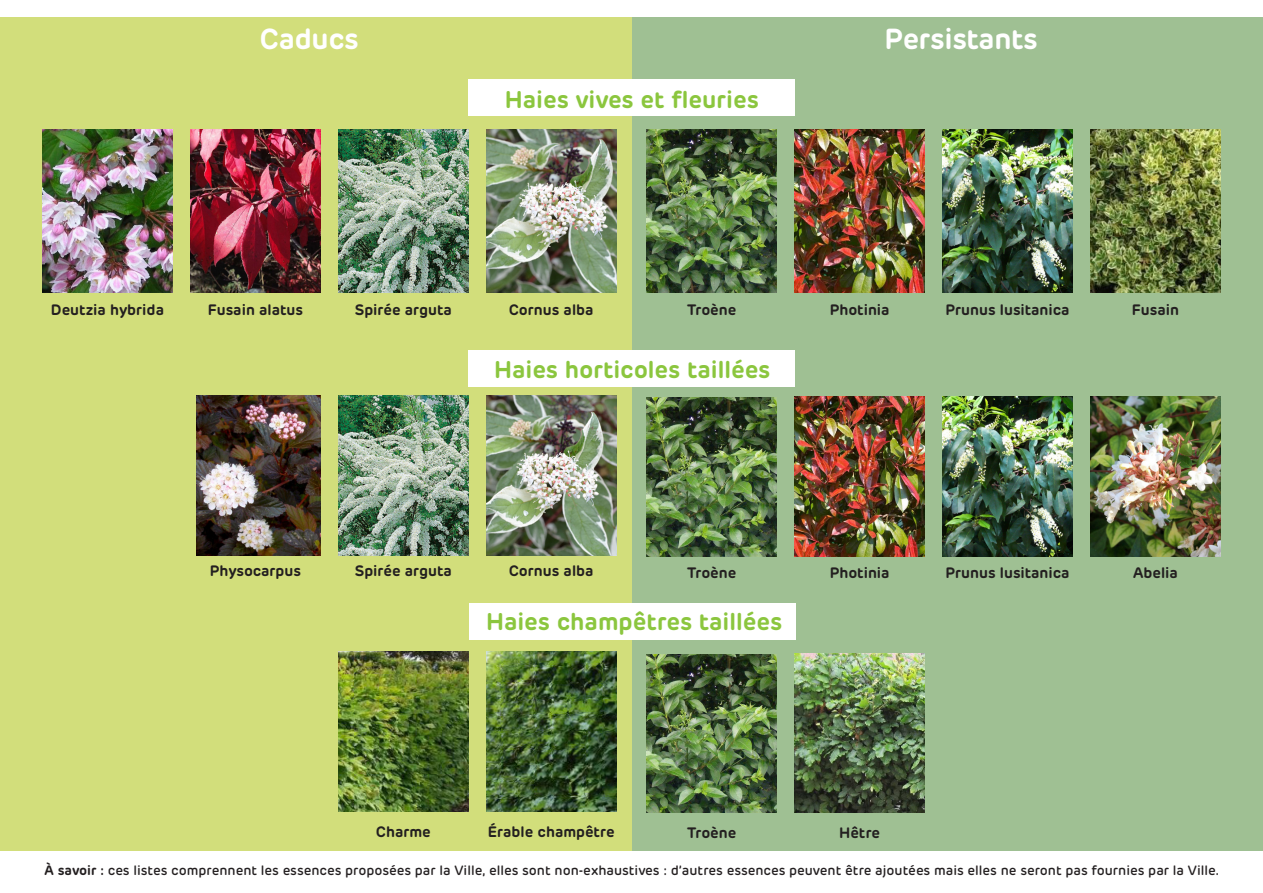
<style>
.page{position:relative;width:1263px;height:893px;background:#fff}
.page>*{position:absolute;margin:0;border:0;box-sizing:border-box;transform-origin:0 0}
.Text_9_bold{font:600 28.8px "Rubrik";letter-spacing:-.01em;color:#fff}
.Text_9_bold-2{font:600 24px "Rubrik";color:#8bc63e}
.t1{font:600 15px "Rubrik";color:#231f20}
.t2{font:500 13.5px "Rubrik";color:#231f20}
.s1{font-weight:600}
</style>
<div class="page">
<div style="left:0;top:17px;width:631px;height:833px;background:#d2de7b"></div>
<div style="left:632px;top:17px;width:631px;height:833px;background:#9fc093"></div>
<div style="left:469px;top:603px;width:326px;height:37px;background:#fff"></div>
<div style="left:468px;top:350px;width:327px;height:37px;background:#fff"></div>
<div style="left:468px;top:79px;width:327px;height:37px;background:#fff"></div>
<img style="left:43px;top:130px;width:129px;height:163px">
<img style="left:190px;top:130px;width:130px;height:163px">
<img style="left:338px;top:130px;width:130px;height:163px">
<img style="left:486px;top:130px;width:130px;height:163px">
<img style="left:647px;top:130px;width:130px;height:163px">
<img style="left:795px;top:130px;width:129px;height:163px">
<img style="left:942px;top:130px;width:130px;height:163px">
<img style="left:1090px;top:130px;width:130px;height:163px">
<img style="left:197px;top:395px;width:123px;height:160px">
<img style="left:338px;top:395px;width:130px;height:160px">
<img style="left:486px;top:395px;width:130px;height:160px">
<img style="left:795px;top:397px;width:129px;height:159px">
<img style="left:942px;top:397px;width:130px;height:159px">
<img style="left:1090px;top:397px;width:130px;height:159px">
<img style="left:647px;top:398px;width:130px;height:158px">
<img style="left:338px;top:652px;width:130px;height:159px">
<img style="left:486px;top:652px;width:130px;height:159px">
<img style="left:795px;top:653px;width:129px;height:160px">
<img style="left:647px;top:654px;width:130px;height:158px">
<p class="Text_9_bold" style="left:259px;top:20px;width:101px">Caducs</p>
<p class="Text_9_bold" style="left:884px;top:20px;width:155px">Persistants</p>
<p class="Text_9_bold-2" style="left:505px;top:84px;width:255px">Haies vives et fleuries</p>
<p class="t1" style="left:51px;top:300px;width:115px">Deutzia hybrida</p>
<p class="t1" style="left:208px;top:300px;width:97px">Fusain alatus</p>
<p class="t1" style="left:355px;top:300px;width:99px">Spirée arguta</p>
<p class="t1" style="left:509px;top:300px;width:86px">Cornus alba</p>
<p class="t1" style="left:687px;top:300px;width:51px">Troène</p>
<p class="t1" style="left:830px;top:300px;width:61px">Photinia</p>
<p class="t1" style="left:945px;top:300px;width:126px">Prunus lusitanica</p>
<p class="t1" style="left:1132px;top:300px;width:49px">Fusain</p>
<p class="Text_9_bold-2" style="left:494px;top:354px;width:278px">Haies horticoles taillées</p>
<p class="t1" style="left:210px;top:562px;width:93px">Physocarpus</p>
<p class="t1" style="left:355px;top:562px;width:99px">Spirée arguta</p>
<p class="t1" style="left:509px;top:562px;width:86px">Cornus alba</p>
<p class="t1" style="left:687px;top:563px;width:51px">Troène</p>
<p class="t1" style="left:830px;top:563px;width:61px">Photinia</p>
<p class="t1" style="left:945px;top:563px;width:126px">Prunus lusitanica</p>
<p class="t1" style="left:1133px;top:563px;width:46px">Abelia</p>
<p class="Text_9_bold-2" style="left:486px;top:606px;width:298px">Haies champêtres taillées</p>
<p class="t1" style="left:376px;top:822px;width:57px">Charme</p>
<p class="t1" style="left:488px;top:822px;width:128px">Érable champêtre</p>
<p class="t1" style="left:687px;top:823px;width:51px">Troène</p>
<p class="t1" style="left:839px;top:823px;width:42px">Hêtre</p>
<p class="t2" style="left:45px;top:862px;width:1176px"><span class="s1">À savoir :</span> ces listes comprennent les essences proposées par la Ville, elles sont non-exhaustives : d’autres essences peuvent être ajoutées mais elles ne seront pas fournies par la Ville.</p>
</div>
